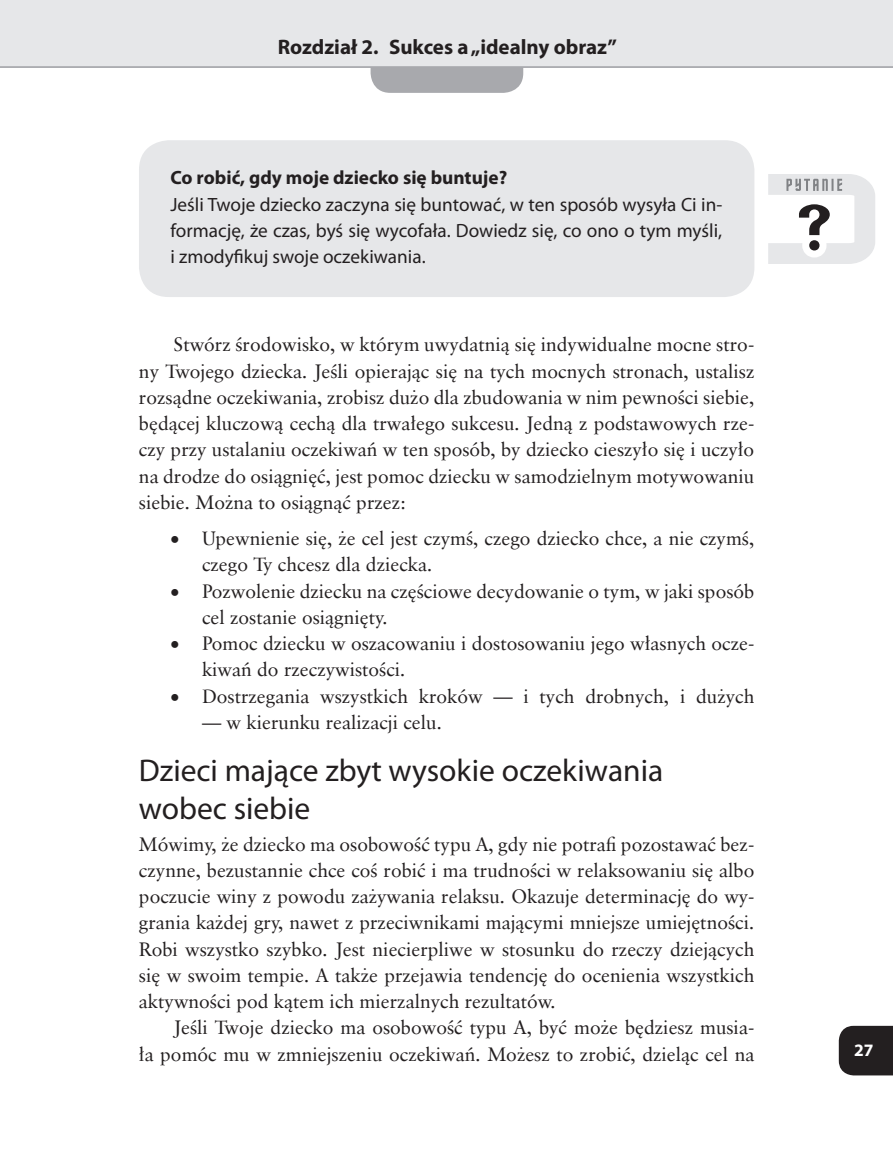
<style>
.page{position:relative;width:893px;height:1167px;background:#fff}
.page>*{position:absolute;margin:0;border:0;box-sizing:border-box;transform-origin:0 0}
.t1{font:31.5px/37.8px "Myriad Pro";color:#231f20}
.t2{font:700 21px "Myriad Pro";color:#231f20}
.t3{font:19.25px/26.2px "Class Garmnd EU";color:#231f20}
.t4{font:19.25px/26.2px "Myriad Pro";color:#231f20;text-align:justify}
.t5{font:700 19.25px "Myriad Pro";color:#231f20}
.t6{font:700 17.5px "Myriad Pro";color:#fff}
</style>
<div class="page">
<div style="left:838px;top:1026px;width:55px;height:49px;background:#231f20"></div>
<div style="left:370px;top:40px;width:153px;height:53px;background:#a8a9ad;border-radius:20px"></div>
<div style="left:0;top:0;width:893px;height:67px;background:#e6e7e9"></div>
<hr style="left:0;top:66px;width:893px;height:2px;background:#a8a9ad">
<svg style="left:768px;top:174px;width:107px;height:90px"></svg>
<div style="left:139px;top:140px;width:615px;height:157px;background:#e6e7e9;border-radius:30px"></div>
<p class="t2" style="left:278px;top:33px;width:341px">Rozdział 2. Sukces a „idealny obraz”</p>
<p class="t5" style="left:170px;top:165px;width:338px">Co robić, gdy moje dziecko się buntuje?</p>
<p class="t4" style="left:170px;top:191px;width:553px">Jeśli Twoje dziecko zaczyna się buntować, w ten sposób wysyła Ci in&shy;formację, że czas, byś się wycofała. Dowiedz się, co ono o tym myśli, i zmodyfikuj swoje oczekiwania.</p>
<p class="t3" style="left:139px;top:331px;width:617px;text-align:justify;text-indent:35px">Stwórz środowisko, w którym uwydatnią się indywidualne mocne stro&shy;ny Twojego dziecka. Jeśli opierając się na tych mocnych stronach, ustalisz rozsądne oczekiwania, zrobisz dużo dla zbudowania w nim pewności siebie, będącej kluczową cechą dla trwałego sukcesu. Jedną z podstawowych rze&shy;czy przy ustalaniu oczekiwań w ten sposób, by dziecko cieszyło się i uczyło na drodze do osiągnięć, jest pomoc dziecku w samodzielnym motywowaniu siebie. Można to osiągnąć przez:</p>
<p class="t3" style="left:202px;top:525px;width:554px;text-indent:-32px">• Upewnienie się, że cel jest czymś, czego dziecko chce, a nie czymś, czego Ty chcesz dla dziecka.</p>
<p class="t3" style="left:202px;top:578px;width:554px;text-indent:-32px">• Pozwolenie dziecku na częściowe decydowanie o tym, w jaki sposób cel zostanie osiągnięty.</p>
<p class="t3" style="left:202px;top:630px;width:554px;text-indent:-32px">• Pomoc dziecku w oszacowaniu i dostosowaniu jego własnych ocze&shy;kiwań do rzeczywistości.</p>
<p class="t3" style="left:170px;top:683px;width:585px">• Dostrzegania wszystkich kroków — i tych drobnych, i dużych</p>
<p class="t3" style="left:202px;top:709px;width:241px">— w kierunku realizacji celu.</p>
<h1 class="t1" style="left:139px;top:751px;width:526px">Dzieci mające zbyt wysokie oczekiwania wobec siebie</h1>
<p class="t3" style="left:139px;top:831px;width:617px;text-align:justify">Mówimy, że dziecko ma osobowość typu A, gdy nie potrafi pozostawać bez&shy;czynne, bezustannie chce coś robić i ma trudności w relaksowaniu się albo poczucie winy z powodu zażywania relaksu. Okazuje determinację do wy&shy;grania każdej gry, nawet z przeciwnikami mającymi mniejsze umiejętności.<br>Robi wszystko szybko. Jest niecierpliwe w stosunku do rzeczy dziejących się w swoim tempie. A także przejawia tendencję do ocenienia wszystkich aktywności pod kątem ich mierzalnych rezultatów.</p>
<p class="t3" style="left:139px;top:1014px;width:617px;text-align:right">Jeśli Twoje dziecko ma osobowość typu A, być może będziesz musia-<br>ła pomóc mu w zmniejszeniu oczekiwań. Możesz to zrobić, dzieląc cel na</p>
<p class="t6" style="left:854px;top:1039px;width:21px">27</p>
</div>
